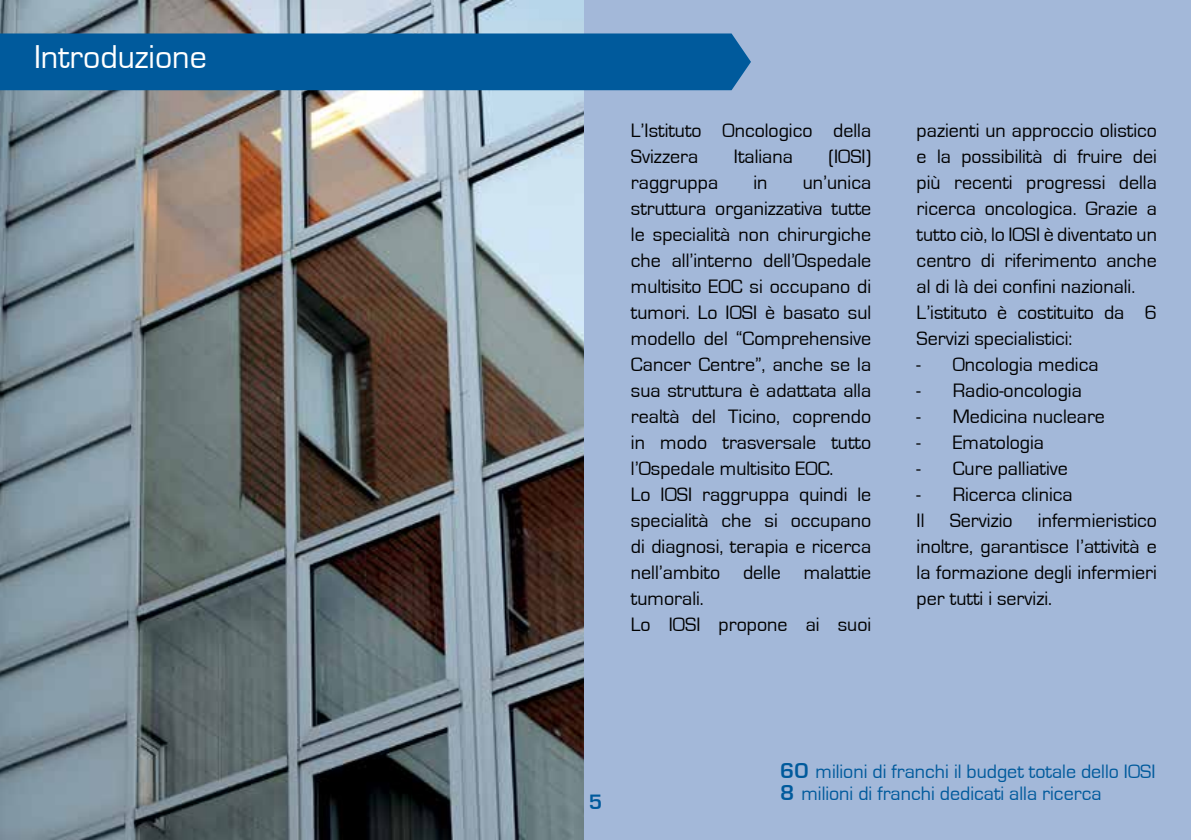
<style>
.page{position:relative;width:1191px;height:840px;background:#fff}
.page>*{position:absolute;margin:0;border:0;box-sizing:border-box;transform-origin:0 0}
.t1{font:34px "Eurostile";color:#fff}
.t2{font:20px/26px "Eurostile";color:#000}
.t3{font:20px/22px "Eurostile";color:#005a9c}
.t4{font:600 19.2px "Eurostile";color:#005a9c}
.s1{font-weight:600}
</style>
<div class="page">
<img style="left:0;top:0;width:584px;height:839px">
<div style="left:584px;top:0;width:607px;height:839px;background:#a3b8d9"></div>
<div style="left:0;top:33px;width:751px;height:57px;background:#005a9c"></div>
<h1 class="t1" style="left:34px;top:39px;width:174px">Introduzione</h1>
<p class="t2" style="left:631px;top:117px;width:242px">L’Istituto Oncologico della<br>Svizzera</p>
<p class="t2" style="left:734px;top:143px;width:61px">Italiana</p>
<p class="t2" style="left:828px;top:143px;width:44px">(IOSI)</p>
<p class="t2" style="left:631px;top:169px;width:242px;text-indent:172px">un’unica struttura organizzativa tutte le specialità non chirurgiche che all’interno dell’Ospedale multisito EOC si occupano di tumori. Lo IOSI è basato sul modello del “Comprehensive<br>Cancer Centre”, anche se la sua struttura è adattata alla realtà del Ticino, coprendo in modo trasversale tutto l’Ospedale multisito EOC.<br>Lo IOSI raggruppa quindi le specialità che si occupano di diagnosi, terapia e ricerca nell’ambito delle malattie tumorali.<br>Lo IOSI propone ai suoi</p>
<p class="t2" style="left:631px;top:169px;width:89px">raggruppa</p>
<p class="t2" style="left:753px;top:169px;width:16px">in</p>
<p class="t2" style="left:916px;top:117px;width:242px">pazienti un approccio olistico e la possibilità di fruire dei più recenti progressi della ricerca oncologica. Grazie a tutto ciò, lo IOSI è diventato un centro di riferimento anche al di là dei confini nazionali.<br>L’istituto è costituito da 6<br>Servizi specialistici:</p>
<p class="t2" style="left:916px;top:351px;width:183px">- Oncologia medica</p>
<p class="t2" style="left:916px;top:377px;width:167px">- Radio-oncologia</p>
<p class="t2" style="left:916px;top:403px;width:190px">- Medicina nucleare</p>
<p class="t2" style="left:916px;top:429px;width:129px">- Ematologia</p>
<p class="t2" style="left:916px;top:455px;width:153px">- Cure palliative</p>
<p class="t2" style="left:916px;top:481px;width:158px">- Ricerca clinica<br>Il</p>
<p class="t2" style="left:916px;top:507px;width:242px;text-align:justify;text-indent:121px">infermieristico inoltre, garantisce l’attività e la formazione degli infermieri per tutti i servizi.</p>
<p class="t2" style="left:949px;top:507px;width:64px">Servizio</p>
<p class="t4" style="left:589px;top:789px;width:15px">5</p>
<p class="t3" style="left:780px;top:760px;width:377px"><span class="s1">60</span> milioni di franchi il budget totale dello IOSI<br><span class="s1">8</span> milioni di franchi dedicati alla ricerca</p>
</div>
